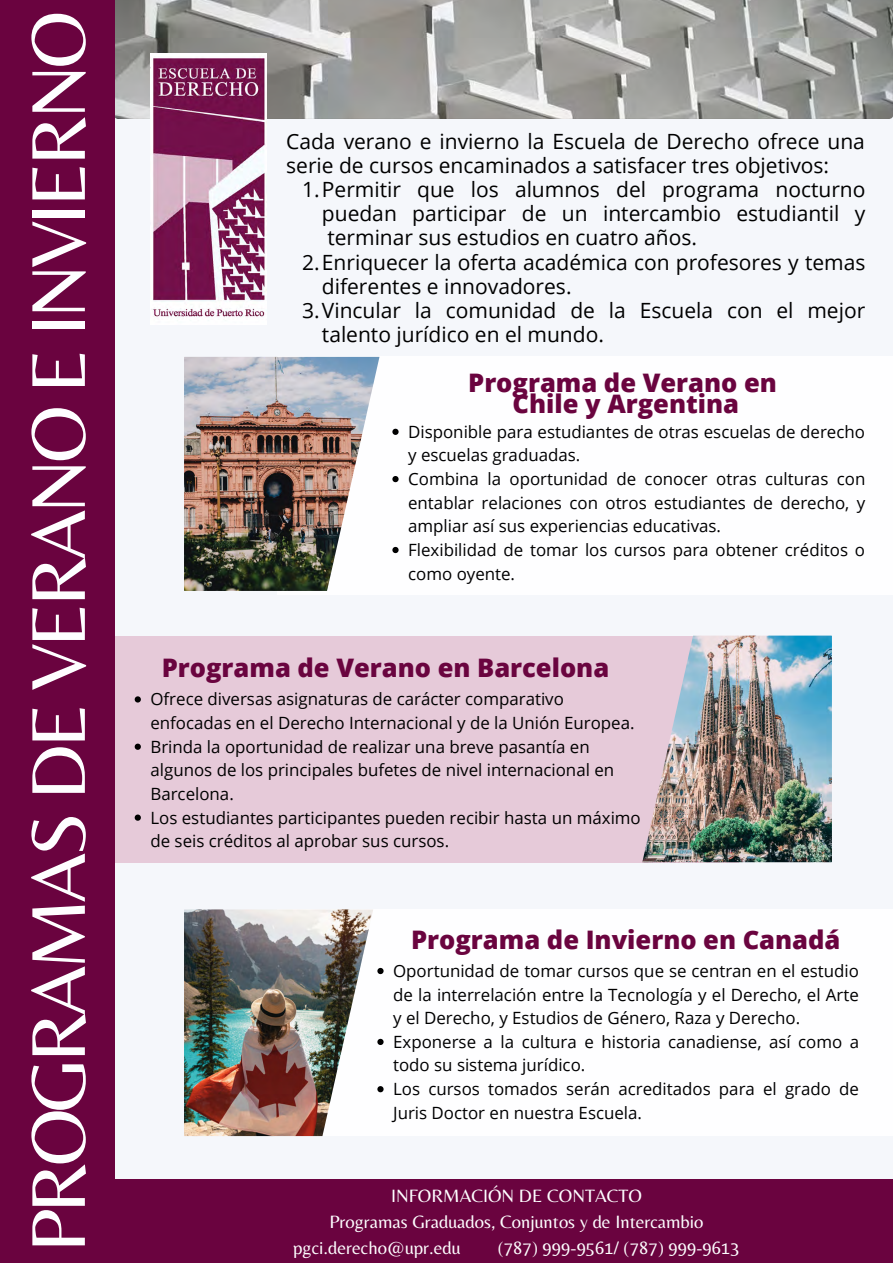
<style>
.page{position:relative;width:893px;height:1263px;background:#f5f7fb}
.page>*{position:absolute;margin:0;border:0;box-sizing:border-box;transform-origin:0 0}
.t1{font:79.28px "Belleza";letter-spacing:-.045em;color:#fefeff}
.t2{font:800 25.5px "Open Sans";color:#6a043f}
.t3{font:21px/24.2px "Open Sans";color:#000}
.t4{font:18.6px "Belleza";color:#fefeff}
.t5{font:16.88px/23.6px "Open Sans";color:#000}
</style>
<div class="page">
<img style="left:115px;top:0;width:778px;height:118px">
<div style="left:0;top:1179px;width:893px;height:84px;background:#6a033f"></div>
<div style="left:277px;top:909px;width:616px;height:227px;background:#fefeff"></div>
<div style="left:115px;top:636px;width:624px;height:226px;background:#e6cad9"></div>
<img style="left:642px;top:636px;width:190px;height:226px">
<img style="left:184px;top:909px;width:189px;height:227px">
<div style="left:277px;top:356px;width:616px;height:238px;background:#fefeff"></div>
<img style="left:184px;top:357px;width:195px;height:234px">
<img style="left:151px;top:53px;width:116px;height:264px">
<div style="left:0;top:0;width:115px;height:1263px;background:#6a033f"></div>
<svg style="left:135px;top:696px;width:6px;height:6px"></svg>
<svg style="left:135px;top:744px;width:6px;height:6px"></svg>
<svg style="left:135px;top:814px;width:6px;height:7px"></svg>
<svg style="left:392px;top:429px;width:6px;height:6px"></svg>
<svg style="left:392px;top:476px;width:6px;height:6px"></svg>
<svg style="left:392px;top:547px;width:6px;height:6px"></svg>
<svg style="left:377px;top:968px;width:6px;height:6px"></svg>
<svg style="left:377px;top:1039px;width:6px;height:6px"></svg>
<svg style="left:377px;top:1086px;width:6px;height:6px"></svg>
<p class="t1" style="left:11px;top:1252px;width:1243px;rotate:-90deg">PROGRAMAS DE VERANO E INVIERNO</p>
<p class="t3" style="left:286px;top:128px;width:580px">Cada verano e invierno la Escuela de Derecho ofrece una serie de cursos encaminados a satisfacer tres objetivos:</p>
<p class="t3" style="left:322px;top:177px;width:545px;text-align:justify;text-indent:-20px">1.Permitir que los alumnos del programa nocturno puedan participar de un intercambio estudiantil y terminar sus estudios en cuatro años.</p>
<p class="t3" style="left:322px;top:249px;width:545px;text-indent:-20px">2.Enriquecer la oferta académica con profesores y temas diferentes e innovadores.</p>
<p class="t3" style="left:322px;top:298px;width:545px;text-indent:-20px">3.Vincular la comunidad de la Escuela con el mejor talento jurídico en el mundo.</p>
<p class="t2" style="left:468px;top:365px;width:310px">Programa de Verano en</p>
<p class="t2" style="left:512px;top:386px;width:228px">Chile y Argentina</p>
<p class="t5" style="left:408px;top:419px;width:458px">Disponible para estudiantes de otras escuelas de derecho y escuelas graduadas.</p>
<p class="t5" style="left:408px;top:467px;width:459px;text-align:justify">Combina la oportunidad de conocer otras culturas con entablar relaciones con otros estudiantes de derecho, y ampliar así sus experiencias educativas.</p>
<p class="t5" style="left:408px;top:537px;width:458px">Flexibilidad de tomar los cursos para obtener créditos o como oyente.</p>
<p class="t2" style="left:162px;top:650px;width:449px">Programa de Verano en Barcelona</p>
<p class="t5" style="left:150px;top:687px;width:485px">Ofrece diversas asignaturas de carácter comparativo enfocadas en el Derecho Internacional y de la Unión Europea.</p>
<p class="t5" style="left:150px;top:734px;width:465px">Brinda la oportunidad de realizar una breve pasantía en algunos de los principales bufetes de nivel internacional en<br>Barcelona.</p>
<p class="t5" style="left:150px;top:805px;width:492px">Los estudiantes participantes pueden recibir hasta un máximo de seis créditos al aprobar sus cursos.</p>
<p class="t2" style="left:411px;top:921px;width:431px">Programa de Invierno en Canadá</p>
<p class="t5" style="left:393px;top:958px;width:467px;text-align:justify">Oportunidad de tomar cursos que se centran en el estudio de la interrelación entre la Tecnología y el Derecho, el Arte y el Derecho, y Estudios de Género, Raza y Derecho.</p>
<p class="t5" style="left:393px;top:1029px;width:467px">Exponerse a la cultura e historia canadiense, así como a todo su sistema jurídico.</p>
<p class="t5" style="left:393px;top:1077px;width:467px">Los cursos tomados serán acreditados para el grado de<br>Juris Doctor en nuestra Escuela.</p>
<p class="t4" style="left:391px;top:1184px;width:252px">INFORMACIÓN DE CONTACTO</p>
<p class="t4" style="left:329px;top:1210px;width:375px">Programas Graduados, Conjuntos y de Intercambio</p>
<p class="t4" style="left:293px;top:1236px;width:169px">pgci.derecho@upr.edu</p>
<p class="t4" style="left:498px;top:1236px;width:243px">(787) 999-9561/ (787) 999-9613</p>
</div>
